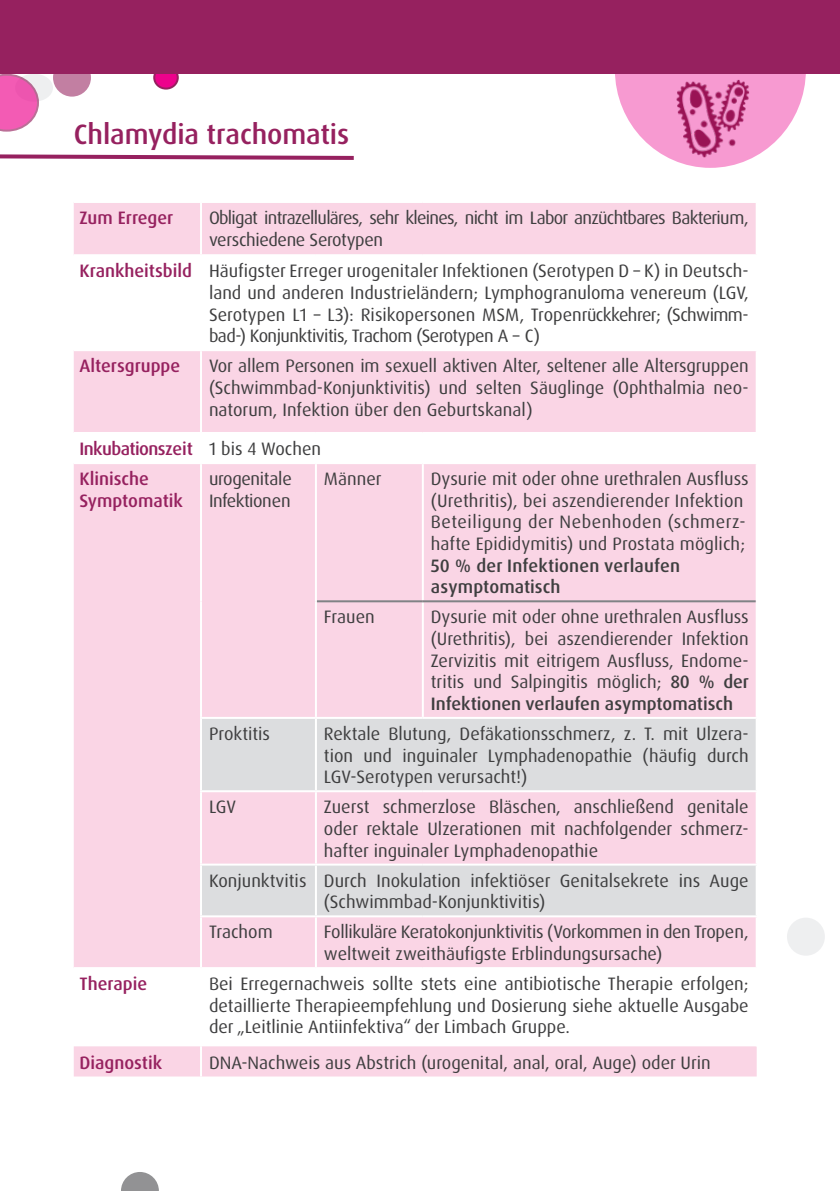
<style>
.page{position:relative;width:840px;height:1191px;background:#fff}
.page>*{position:absolute;margin:0;border:0;box-sizing:border-box;transform-origin:0 0}
.Head_Innen{font:500 28px "Dax Pro";letter-spacing:-.005em;color:#96215f}
.t1{font:18px/21.6px "Dax OT";color:#3e3e3f;text-align:justify}
.t2{font:18px/21.6px "Dax Pro";color:#3e3e3f;text-align:justify}
.t3{font:18px/21.6px "Dax OT";letter-spacing:-.02em;color:#3e3e3f}
.t4{font:18px/21.6px "Dax OT";letter-spacing:-.04em;color:#3e3e3f}
.t5{font:500 18px/21.6px "Dax OT";color:#96215f}
.t6{font:500 18px "Dax OT";letter-spacing:-.03em;color:#96215f}
.s1{font-weight:500}
</style>
<div class="page">
<svg style="left:615px;top:74px;width:190px;height:94px"></svg>
<div style="left:15px;top:74px;width:38px;height:28px;background:#eeeff0;border-radius:50%"></div>
<img style="left:671px;top:80px;width:78px;height:78px">
<div style="left:74px;top:203px;width:681px;height:51px;background:#fad5e5"></div>
<div style="left:74px;top:351px;width:681px;height:81px;background:#fad5e5"></div>
<svg style="left:74px;top:464px;width:682px;height:612px;fill:#fad5e5"></svg>
<div style="left:317px;top:602px;width:438px;height:115px;background:#fad5e5"></div>
<svg style="left:202px;top:719px;width:113px;height:196px;background:#e7dae1"></svg>
<svg style="left:317px;top:719px;width:438px;height:196px;background:#e7dae1"></svg>
<hr style="left:200px;top:203px;width:2px;height:51px;background:#fff">
<hr style="left:200px;top:351px;width:2px;height:81px;background:#fff">
<hr style="left:200px;top:464px;width:2px;height:137px;background:#fff">
<hr style="left:315px;top:464px;width:2px;height:137px;background:#fff">
<hr style="left:421px;top:464px;width:2px;height:136px;background:#fff">
<hr style="left:755px;top:464px;width:2px;height:137px;background:#fff">
<hr style="left:200px;top:601px;width:2px;height:116px;background:#fff">
<hr style="left:315px;top:601px;width:2px;height:116px;background:#fff">
<hr style="left:421px;top:602px;width:2px;height:115px;background:#fff">
<hr style="left:755px;top:601px;width:2px;height:116px;background:#fff">
<hr style="left:200px;top:717px;width:116px;height:2px;background:#fff">
<hr style="left:200px;top:719px;width:2px;height:71px;background:#fff">
<hr style="left:316px;top:717px;width:106px;height:2px;background:#fff">
<hr style="left:315px;top:719px;width:2px;height:71px;background:#fff">
<hr style="left:422px;top:717px;width:335px;height:2px;background:#fff">
<hr style="left:755px;top:719px;width:2px;height:71px;background:#fff">
<hr style="left:200px;top:790px;width:116px;height:2px;background:#fff">
<hr style="left:200px;top:792px;width:2px;height:71px;background:#fff">
<hr style="left:316px;top:790px;width:106px;height:2px;background:#fff">
<hr style="left:315px;top:792px;width:2px;height:71px;background:#fff">
<hr style="left:422px;top:790px;width:335px;height:2px;background:#fff">
<hr style="left:755px;top:792px;width:2px;height:71px;background:#fff">
<hr style="left:200px;top:863px;width:116px;height:2px;background:#fff">
<hr style="left:200px;top:865px;width:2px;height:50px;background:#fff">
<hr style="left:316px;top:863px;width:106px;height:2px;background:#fff">
<hr style="left:315px;top:865px;width:2px;height:50px;background:#fff">
<hr style="left:422px;top:863px;width:335px;height:2px;background:#fff">
<hr style="left:755px;top:865px;width:2px;height:50px;background:#fff">
<hr style="left:200px;top:915px;width:116px;height:2px;background:#fff">
<hr style="left:200px;top:917px;width:2px;height:50px;background:#fff">
<hr style="left:316px;top:915px;width:106px;height:2px;background:#fff">
<hr style="left:315px;top:917px;width:2px;height:50px;background:#fff">
<hr style="left:422px;top:915px;width:335px;height:2px;background:#fff">
<hr style="left:755px;top:917px;width:2px;height:50px;background:#fff">
<hr style="left:74px;top:967px;width:127px;height:2px;background:#fff">
<hr style="left:201px;top:967px;width:115px;height:2px;background:#fff">
<hr style="left:200px;top:969px;width:2px;height:77px;background:#fff">
<hr style="left:316px;top:967px;width:106px;height:2px;background:#fff">
<hr style="left:422px;top:967px;width:335px;height:2px;background:#fff">
<hr style="left:755px;top:969px;width:2px;height:77px;background:#fff">
<hr style="left:200px;top:1046px;width:2px;height:30px;background:#fff">
<hr style="left:317px;top:600px;width:105px;height:2px;background:#808285">
<hr style="left:422px;top:600px;width:333px;height:2px;background:#808285">
<svg style="left:0;top:154px;width:354px;height:6px"></svg>
<svg style="left:0;top:74px;width:39px;height:58px"></svg>
<div style="left:154px;top:67px;width:24px;height:22px;background:#ed028c;border-radius:50%"></div>
<div style="left:153px;top:66px;width:26px;height:24px;border:2px solid #96215f;border-radius:50%"></div>
<div style="left:53px;top:59px;width:38px;height:38px;background:#c27fa2;border-radius:50%"></div>
<div style="left:0;top:0;width:839px;height:74px;background:#96215f"></div>
<div style="left:786px;top:917px;width:38px;height:38px;background:#eeeff0;border-radius:50%"></div>
<svg style="left:121px;top:1172px;width:38px;height:19px"></svg>
<p class="Head_Innen" style="left:74px;top:116px;width:276px">Chlamydia trachomatis</p>
<p class="t5" style="left:79px;top:207px;width:95px">Zum Erreger</p>
<p class="t4" style="left:209px;top:207px;width:541px">Obligat intrazelluläres, sehr kleines, nicht im Labor anzüchtbares Bakterium, verschiedene Serotypen</p>
<p class="t5" style="left:79px;top:260px;width:114px">Krankheitsbild</p>
<p class="t1" style="left:209px;top:260px;width:541px">Häufigster Erreger urogenitaler Infektionen (Serotypen D – K) in Deutsch&shy;land und anderen Industrieländern; Lymphogranuloma venereum (LGV, Serotypen L1 – L3): Risikopersonen MSM, Tropenrückkehrer; (Schwimm&shy;bad-) Konjunktivitis, Trachom (Serotypen A – C)</p>
<p class="t5" style="left:79px;top:355px;width:102px">Altersgruppe</p>
<p class="t1" style="left:209px;top:355px;width:541px">Vor allem Personen im sexuell aktiven Alter, seltener alle Altersgruppen (Schwimmbad-Konjunktivitis) und selten Säuglinge (Ophthalmia neo&shy;natorum, Infektion über den Geburtskanal)</p>
<p class="t6" style="left:79px;top:437px;width:115px">Inkubationszeit</p>
<p class="t1" style="left:209px;top:438px;width:113px">1 bis 4 Wochen</p>
<p class="t5" style="left:79px;top:468px;width:105px">Klinische<br>Symptomatik</p>
<p class="t3" style="left:209px;top:468px;width:84px">urogenitale<br>Infektionen</p>
<p class="t1" style="left:324px;top:468px;width:59px">Männer</p>
<p class="t1" style="left:430px;top:468px;width:319px;text-align:left">Dysurie mit oder ohne urethralen Ausfluss (Urethritis), bei aszendierender Infektion Beteiligung der Nebenhoden (schmerz&shy;hafte Epididymitis) und Prostata möglich; <span class="s1">50 % der Infektionen verlaufen asymptomatisch</span></p>
<p class="t1" style="left:324px;top:606px;width:52px">Frauen</p>
<p class="t1" style="left:430px;top:606px;width:319px">Dysurie mit oder ohne urethralen Ausfluss (Urethritis), bei aszendierender Infektion Zervizitis mit eitrigem Ausfluss, Endome&shy;tritis und Salpingitis möglich; <span class="s1">80 % der Infektionen verlaufen asymptomatisch</span></p>
<p class="t1" style="left:209px;top:723px;width:63px">Proktitis</p>
<p class="t1" style="left:324px;top:723px;width:426px">Rektale Blutung, Defäkationsschmerz, z. T. mit Ulzera&shy;tion und inguinaler Lymphadenopathie (häufig durch LGV-Serotypen verursacht!)</p>
<p class="t1" style="left:209px;top:796px;width:29px">LGV</p>
<p class="t1" style="left:324px;top:796px;width:426px">Zuerst schmerzlose Bläschen, anschließend genitale oder rektale Ulzerationen mit nachfolgender schmerz&shy;hafter inguinaler Lymphadenopathie</p>
<p class="t1" style="left:209px;top:870px;width:99px">Konjunktvitis</p>
<p class="t1" style="left:324px;top:870px;width:426px">Durch Inokulation infektiöser Genitalsekrete ins Auge (Schwimmbad-Konjunktivitis)</p>
<p class="t1" style="left:209px;top:921px;width:65px">Trachom</p>
<p class="t3" style="left:324px;top:921px;width:426px">Follikuläre Keratokonjunktivitis (Vorkommen in den Tropen, weltweit zweithäufigste Erblindungsursache)</p>
<p class="t5" style="left:79px;top:973px;width:69px">Therapie</p>
<p class="t2" style="left:209px;top:973px;width:541px">Bei Erregernachweis sollte stets eine antibiotische Therapie erfolgen; detaillierte Therapieempfehlung und Dosierung siehe aktuelle Ausgabe der „Leitlinie Antiinfektiva“ der Limbach Gruppe.</p>
<p class="t5" style="left:79px;top:1051px;width:84px">Diagnostik</p>
<p class="t2" style="left:209px;top:1051px;width:503px">DNA-Nachweis aus Abstrich (urogenital, anal, oral, Auge) oder Urin</p>
</div>
